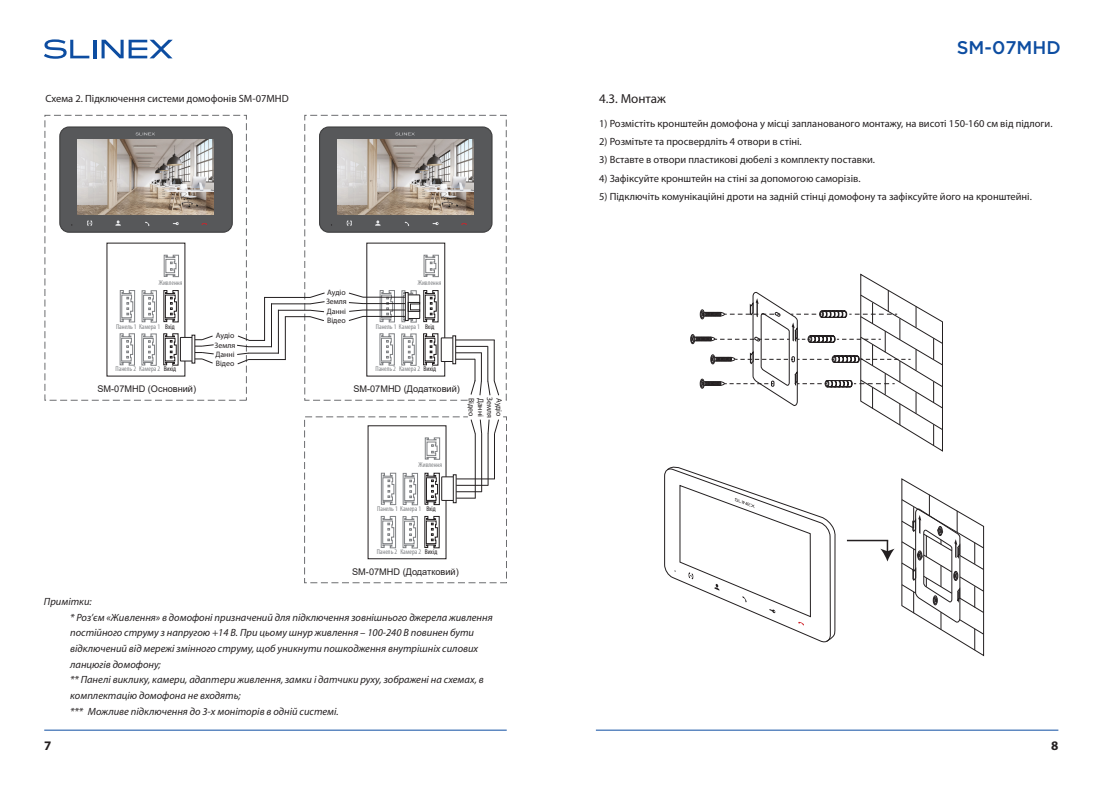
<style>
.page{position:relative;width:1106px;height:808px;background:#fff}
.page>*{position:absolute;margin:0;border:0;box-sizing:border-box;transform-origin:0 0}
.t1{font:500 18.3px "Gotham Pro";color:#0d4da1}
.t2{font:13.05px "Myriad Pro";color:#231f20}
.t3{font:700 13.05px "Myriad Pro";color:#231f20}
.t4{font:italic 10.5px/15.8px "Myriad Pro";color:#231f20}
.t5{font:10.5px "Myriad Pro";color:#231f20}
.t6{font:9.15px "Arial";color:#231f20}
.t7{font:7.8px/9.1px "Myriad Pro";color:#231f20}
.t8{font:condensed 7.05px "Myriad Pro";color:#808285}
.t9{font:condensed 7.05px "Myriad Pro";color:#231f20}
</style>
<div class="page">
<div style="left:690px;top:334px;width:5px;height:10px;border:1px solid #231f20;border-radius:50%"></div>
<svg style="left:691px;top:273px;width:252px;height:179px"></svg>
<svg style="left:901px;top:478px;width:83px;height:178px"></svg>
<hr style="left:847px;top:540px;width:40px;height:1px;background:#231f20">
<svg style="left:880px;top:540px;width:14px;height:21px"></svg>
<svg style="left:664px;top:466px;width:172px;height:177px"></svg>
<svg style="left:44px;top:39px;width:45px;height:20px"></svg>
<hr style="left:93px;top:40px;width:3px;height:18px;background:#0d4da1">
<svg style="left:102px;top:40px;width:71px;height:18px"></svg>
<hr style="left:44px;top:730px;width:463px;height:1px;background:#0d4da1">
<hr style="left:596px;top:730px;width:462px;height:1px;background:#0d4da1">
<div style="left:60px;top:127px;width:172px;height:105px;background:#57585a;border-radius:9px"></div>
<svg style="left:136px;top:133px;width:19px;height:2px"></svg>
<div style="left:59px;top:126px;width:174px;height:107px;border:1px solid #3e3e3f;border-radius:9px"></div>
<svg style="left:115px;top:220px;width:6px;height:6px"></svg>
<svg style="left:173px;top:222px;width:6px;height:3px"></svg>
<svg style="left:87px;top:220px;width:5px;height:6px"></svg>
<img style="left:77px;top:140px;width:136px;height:74px">
<svg style="left:304px;top:115px;width:203px;height:286px"></svg>
<svg style="left:380px;top:290px;width:15px;height:32px"></svg>
<svg style="left:401px;top:334px;width:15px;height:32px"></svg>
<svg style="left:379px;top:333px;width:16px;height:32px"></svg>
<svg style="left:423px;top:255px;width:16px;height:22px"></svg>
<div style="left:45px;top:115px;width:202px;height:286px;border:1px dashed #6c6d70"></div>
<svg style="left:142px;top:290px;width:15px;height:32px"></svg>
<svg style="left:163px;top:290px;width:16px;height:32px"></svg>
<svg style="left:120px;top:290px;width:15px;height:32px"></svg>
<svg style="left:141px;top:334px;width:16px;height:32px"></svg>
<svg style="left:120px;top:333px;width:15px;height:32px"></svg>
<svg style="left:164px;top:255px;width:15px;height:22px"></svg>
<svg style="left:237px;top:353px;width:12px;height:11px"></svg>
<svg style="left:237px;top:335px;width:34px;height:12px"></svg>
<hr style="left:248px;top:353px;width:30px;height:1px;background:#231f20">
<hr style="left:248px;top:359px;width:37px;height:1px;background:#231f20">
<svg style="left:163px;top:333px;width:51px;height:32px"></svg>
<hr style="left:192px;top:335px;width:3px;height:28px;background:#fff">
<hr style="left:363px;top:297px;width:42px;height:1px;background:#231f20">
<hr style="left:363px;top:303px;width:42px;height:1px;background:#231f20">
<hr style="left:363px;top:310px;width:42px;height:1px;background:#231f20">
<hr style="left:363px;top:316px;width:42px;height:1px;background:#231f20">
<svg style="left:348px;top:293px;width:15px;height:11px"></svg>
<svg style="left:348px;top:310px;width:15px;height:11px"></svg>
<svg style="left:401px;top:290px;width:37px;height:32px"></svg>
<hr style="left:278px;top:310px;width:1px;height:43px;background:#231f20">
<hr style="left:285px;top:317px;width:1px;height:42px;background:#231f20">
<hr style="left:264px;top:297px;width:1px;height:43px;background:#231f20">
<hr style="left:271px;top:304px;width:1px;height:43px;background:#231f20">
<svg style="left:310px;top:292px;width:15px;height:12px"></svg>
<hr style="left:264px;top:297px;width:46px;height:1px;background:#231f20">
<hr style="left:271px;top:304px;width:39px;height:1px;background:#231f20">
<hr style="left:278px;top:310px;width:32px;height:1px;background:#231f20">
<svg style="left:285px;top:310px;width:39px;height:11px"></svg>
<svg style="left:423px;top:333px;width:76px;height:63px"></svg>
<hr style="left:487px;top:346px;width:1px;height:35px;background:#231f20">
<hr style="left:494px;top:340px;width:1px;height:41px;background:#231f20">
<svg style="left:304px;top:416px;width:203px;height:167px"></svg>
<div style="left:453px;top:475px;width:3px;height:28px;background:#fff;border:1px solid #231f20"></div>
<p class="t5" style="left:45px;top:92px;width:245px">Схема 2. Підключення системи домофонів SM-07MHD</p>
<p class="t8" style="left:159px;top:278px;width:25px">Живлення</p>
<p class="t8" style="left:418px;top:278px;width:25px">Живлення</p>
<p class="t9" style="left:165px;top:322px;width:11px">Вхід</p>
<p class="t9" style="left:164px;top:365px;width:14px">Вихід</p>
<p class="t8" style="left:116px;top:322px;width:45px">Панель 1 Камера 1</p>
<p class="t8" style="left:116px;top:365px;width:46px">Панель 2 Камера 2</p>
<p class="t7" style="left:215px;top:331px;width:22px">Аудіо<br>Земля<br>Данні<br>Відео</p>
<p class="t7" style="left:326px;top:288px;width:22px">Аудіо<br>Земля<br>Данні<br>Відео</p>
<p class="t9" style="left:425px;top:322px;width:11px">Вхід</p>
<p class="t9" style="left:423px;top:365px;width:14px">Вихід</p>
<p class="t8" style="left:376px;top:322px;width:45px">Панель 1 Камера 1</p>
<p class="t8" style="left:375px;top:365px;width:46px">Панель 2 Камера 2</p>
<p class="t6" style="left:97px;top:383px;width:100px">SM-07MHD (Основний)</p>
<p class="t6" style="left:353px;top:383px;width:108px">SM-07MHD (Додатковий)</p>
<p class="t7" style="left:476px;top:398px;width:20px;rotate:90deg">Відео</p>
<p class="t7" style="left:485px;top:397px;width:21px;rotate:90deg">Данні</p>
<p class="t7" style="left:494px;top:397px;width:22px;rotate:90deg">Земля</p>
<p class="t7" style="left:504px;top:398px;width:20px;rotate:90deg">Аудіо</p>
<p class="t8" style="left:418px;top:461px;width:25px">Живлення</p>
<p class="t9" style="left:426px;top:505px;width:11px">Вхід</p>
<p class="t9" style="left:425px;top:547px;width:14px">Вихід</p>
<p class="t8" style="left:377px;top:505px;width:45px">Панель 1 Камера 1</p>
<p class="t8" style="left:377px;top:547px;width:46px">Панель 2 Камера 2</p>
<p class="t6" style="left:352px;top:566px;width:108px">SM-07MHD (Додатковий)</p>
<p class="t4" style="left:70px;top:593px;width:424px;text-indent:-26px">Примітки:<br>* Роз’єм «Живлення» в домофоні призначений для підключення зовнішнього джерела живлення постійного струму з напругою +14 В. При цьому шнур живлення – 100-240 В повинен бути відключений від мережі змінного струму, щоб уникнути пошкодження внутрішніх силових ланцюгів домофону;<br>** Панелі виклику, камери, адаптери живлення, замки і датчики руху, зображені на схемах, в комплектацію домофона не входять;<br>*** Можливе підключення до 3-х моніторів в одній системі.</p>
<p class="t1" style="left:956px;top:38px;width:105px">SM-07MHD</p>
<p class="t2" style="left:599px;top:91px;width:68px">4.3. Монтаж</p>
<p class="t5" style="left:599px;top:117px;width:455px">1) Розмістіть кронштейн домофона у місці запланованого монтажу, на висоті 150-160 см від підлоги.</p>
<p class="t5" style="left:599px;top:135px;width:204px">2) Розмітьте та просвердліть 4 отвори в стіні.</p>
<p class="t5" style="left:599px;top:153px;width:277px">3) Вставте в отвори пластикові дюбелі з комплекту поставки.</p>
<p class="t5" style="left:599px;top:172px;width:263px">4) Зафіксуйте кронштейн на стіні за допомогою саморізів.</p>
<p class="t5" style="left:599px;top:190px;width:434px">5) Підключіть комунікаційні дроти на задній стінці домофону та зафіксуйте його на кронштейні.</p>
<p class="t3" style="left:44px;top:737px;width:9px">7</p>
<p class="t3" style="left:1051px;top:737px;width:9px">8</p>
</div>
